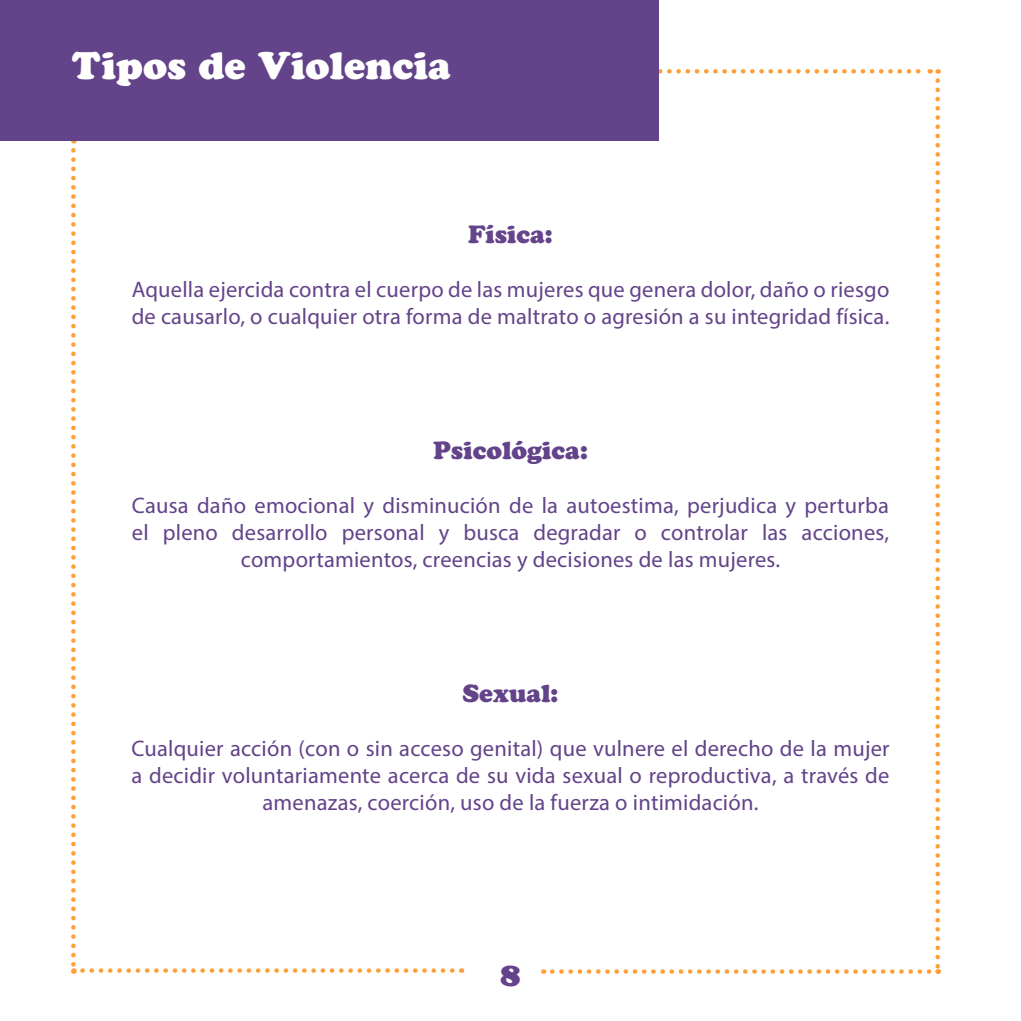
<style>
.page{position:relative;width:1021px;height:1021px;background:#fff}
.page>*{position:absolute;margin:0;border:0;box-sizing:border-box;transform-origin:0 0}
.t1{font:38.25px "Cooper Black Std";color:#fff}
.t2{font:31.5px "Cooper Black Std";color:#634389}
.t3{font:24.75px "Cooper Black Std";color:#634389}
.t4{font:24.75px "Cooper Black Std";color:#64448a}
.t5{font:22.5px/27px "Myriad Pro";letter-spacing:.01em;color:#634389;text-align:center}
.t6{font:22.5px/27px "Myriad Pro";letter-spacing:.01em;color:#64448a}
</style>
<div class="page">
<svg style="left:660px;top:69px;width:270px;height:5px"></svg>
<svg style="left:82px;top:968px;width:380px;height:4px"></svg>
<svg style="left:552px;top:80px;width:387px;height:893px"></svg>
<svg style="left:71px;top:150px;width:5px;height:823px"></svg>
<div style="left:0;top:0;width:658px;height:140px;background:#634389"></div>
<h1 class="t1" style="left:72px;top:43px;width:380px">Tipos de Violencia</h1>
<p class="t4" style="left:468px;top:219px;width:86px">Física:</p>
<p class="t6" style="left:132px;top:276px;width:759px">Aquella ejercida contra el cuerpo de las mujeres que genera dolor, daño o riesgo de causarlo, o cualquier otra forma de maltrato o agresión a su integridad física.</p>
<p class="t3" style="left:433px;top:435px;width:156px">Psicológica:</p>
<p class="t5" style="left:132px;top:492px;width:758px">Causa daño emocional y disminución de la autoestima, perjudica y perturba el pleno desarrollo personal y busca degradar o controlar las acciones, comportamientos, creencias y decisiones de las mujeres.</p>
<p class="t3" style="left:462px;top:678px;width:97px">Sexual:</p>
<p class="t5" style="left:131px;top:735px;width:759px">Cualquier acción (con o sin acceso genital) que vulnere el derecho de la mujer a decidir voluntariamente acerca de su vida sexual o reproductiva, a través de amenazas, coerción, uso de la fuerza o intimidación.</p>
<h2 class="t2" style="left:500px;top:955px;width:21px">8</h2>
</div>
